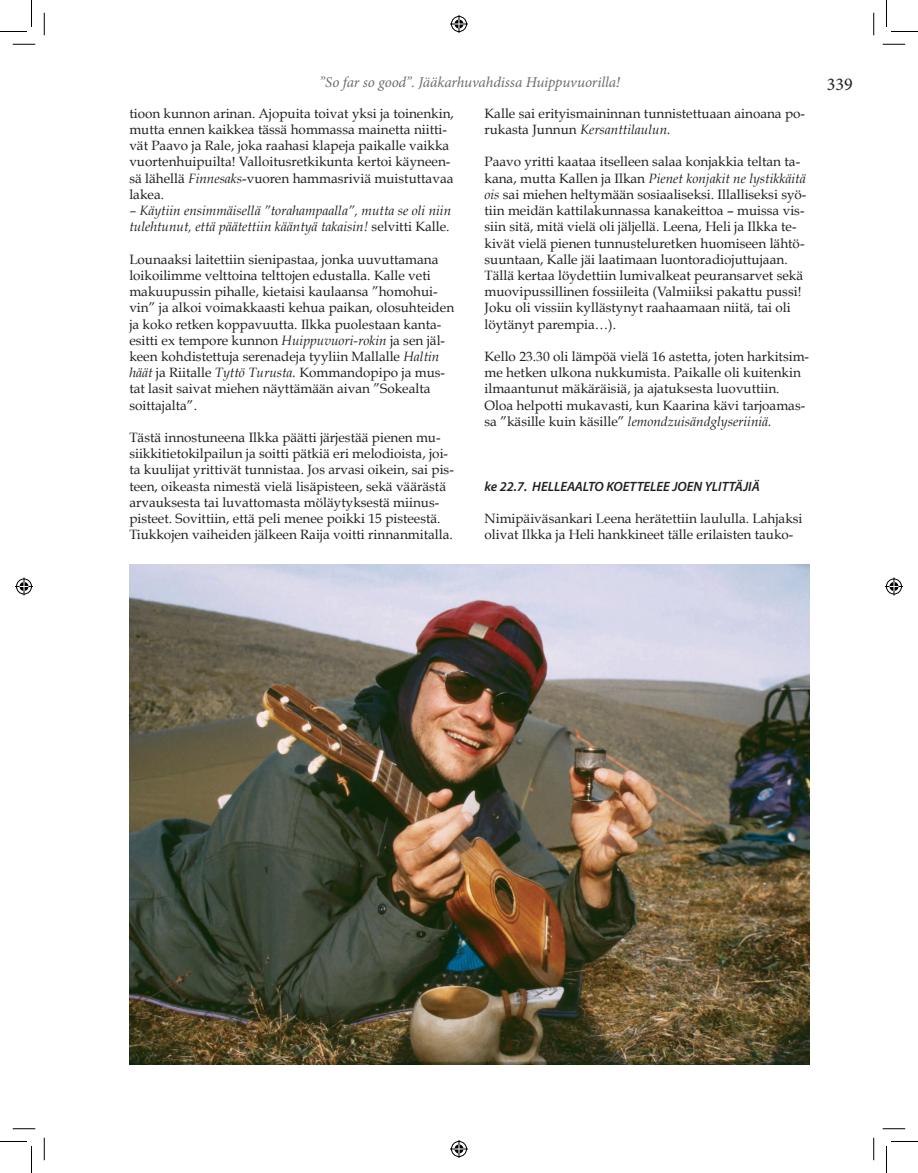
<style>
.page{position:relative;width:918px;height:1173px;background:#fff}
.page>*{position:absolute;margin:0;border:0;box-sizing:border-box;transform-origin:0 0}
.t1{font:18px "Minion Pro";color:#231f20}
.t2{font:italic 15px "Minion Pro";letter-spacing:-.01em;color:#6c6d70}
.t3{font:13.5px/16.2px "Book Antiqua";color:#231f20}
.t4{font:italic 13.5px/16.2px "Book Antiqua";color:#231f20}
.t5{font:italic 600 13.5px "Myriad Pro";color:#231f20}
.s1{font-style:italic}
.s2{font-style:normal}
</style>
<div class="page">
<img style="left:129px;top:564px;width:681px;height:501px">
<svg style="left:13px;top:44px;width:22px;height:1px"></svg>
<svg style="left:882px;top:44px;width:23px;height:1px"></svg>
<svg style="left:13px;top:1128px;width:22px;height:1px"></svg>
<svg style="left:882px;top:1128px;width:23px;height:1px"></svg>
<svg style="left:44px;top:13px;width:1px;height:22px"></svg>
<svg style="left:44px;top:1138px;width:1px;height:22px"></svg>
<svg style="left:873px;top:13px;width:1px;height:22px"></svg>
<svg style="left:873px;top:1138px;width:1px;height:22px"></svg>
<svg style="left:0;top:0;width:32px;height:32px"></svg>
<svg style="left:0;top:1141px;width:32px;height:32px"></svg>
<svg style="left:886px;top:0;width:32px;height:32px"></svg>
<svg style="left:886px;top:1141px;width:32px;height:32px"></svg>
<svg style="left:450px;top:15px;width:18px;height:18px"></svg>
<svg style="left:450px;top:1140px;width:18px;height:18px"></svg>
<svg style="left:15px;top:577px;width:18px;height:18px"></svg>
<svg style="left:885px;top:577px;width:18px;height:18px"></svg>
<p class="t2" style="left:319px;top:72px;width:302px">”So far so good”. Jääkarhuvahdissa Huippuvuorilla!</p>
<h1 class="t1" style="left:827px;top:72px;width:27px">339</h1>
<p class="t3" style="left:129px;top:105px;width:326px">tioon kunnon arinan. Ajopuita toivat yksi ja toinenkin, mutta ennen kaikkea tässä hommassa mainetta niitti&shy;vät Paavo ja Rale, joka raahasi klapeja paikalle vaikka vuortenhuipuilta! Valloitusretkikunta kertoi käyneen&shy;sä lähellä <span class="s1">Finnesaks</span>-vuoren hammasriviä muistuttavaa lakea.</p>
<p class="t4" style="left:129px;top:203px;width:323px">– Käytiin ensimmäisellä ”torahampaalla”, mutta se oli niin tulehtunut, että päätettiin kääntyä takaisin! <span class="s2">selvitti Kalle.</span></p>
<p class="t3" style="left:129px;top:251px;width:326px">Lounaaksi laitettiin sienipastaa, jonka uuvuttamana loikoilimme velttoina telttojen edustalla. Kalle veti makuupussin pihalle, kietaisi kaulaansa ”homohui&shy;vin” ja alkoi voimakkaasti kehua paikan, olosuhteiden ja koko retken koppavuutta. Ilkka puolestaan kanta&shy;esitti ex tempore kunnon <span class="s1">Huippuvuori-rokin</span> ja sen jäl&shy;keen kohdistettuja serenadeja tyyliin Mallalle <span class="s1">Haltin häät</span> ja Riitalle <span class="s1">Tyttö Turusta.</span> Kommandopipo ja mus&shy;tat lasit saivat miehen näyttämään aivan ”Sokealta soittajalta”.</p>
<p class="t3" style="left:129px;top:429px;width:326px">Tästä innostuneena Ilkka päätti järjestää pienen mu&shy;siikkitietokilpailun ja soitti pätkiä eri melodioista, joi&shy;ta kuulijat yrittivät tunnistaa. Jos arvasi oikein, sai pis&shy;teen, oikeasta nimestä vielä lisäpisteen, sekä väärästä arvauksesta tai luvattomasta möläytyksestä miinus&shy;pisteet. Sovittiin, että peli menee poikki 15 pisteestä.<br>Tiukkojen vaiheiden jälkeen Raija voitti rinnanmitalla.</p>
<p class="t3" style="left:484px;top:105px;width:322px">Kalle sai erityismaininnan tunnistettuaan ainoana po&shy;rukasta Junnun <span class="s1">Kersanttilaulun.</span></p>
<p class="t3" style="left:484px;top:154px;width:323px">Paavo yritti kaataa itselleen salaa konjakkia teltan ta&shy;kana, mutta Kallen ja Ilkan <span class="s1">Pienet konjakit ne lystikkäitä ois</span> sai miehen heltymään sosiaaliseksi. Illalliseksi syö&shy;tiin meidän kattilakunnassa kanakeittoa – muissa vis&shy;siin sitä, mitä vielä oli jäljellä. Leena, Heli ja Ilkka te&shy;kivät vielä pienen tunnusteluretken huomiseen lähtö&shy;suuntaan, Kalle jäi laatimaan luontoradiojuttujaan.<br>Tällä kertaa löydettiin lumivalkeat peuransarvet sekä muovipussillinen fossiileita (Valmiiksi pakattu pussi!<br>Joku oli vissiin kyllästynyt raahaamaan niitä, tai oli löytänyt parempia…).</p>
<p class="t3" style="left:484px;top:348px;width:326px">Kello 23.30 oli lämpöä vielä 16 astetta, joten harkitsim&shy;me hetken ulkona nukkumista. Paikalle oli kuitenkin ilmaantunut mäkäräisiä, ja ajatuksesta luovuttiin.<br>Oloa helpotti mukavasti, kun Kaarina kävi tarjoamas&shy;sa ”käsille kuin käsille” <span class="s1">lemondzuisändglyseriiniä.</span></p>
<p class="t5" style="left:484px;top:477px;width:277px">ke 22.7. HELLEAALTO KOETTELEE JOEN YLITTÄJIÄ</p>
<p class="t3" style="left:484px;top:510px;width:319px">Nimipäiväsankari Leena herätettiin laululla. Lahjaksi olivat Ilkka ja Heli hankkineet tälle erilaisten tauko-</p>
</div>
